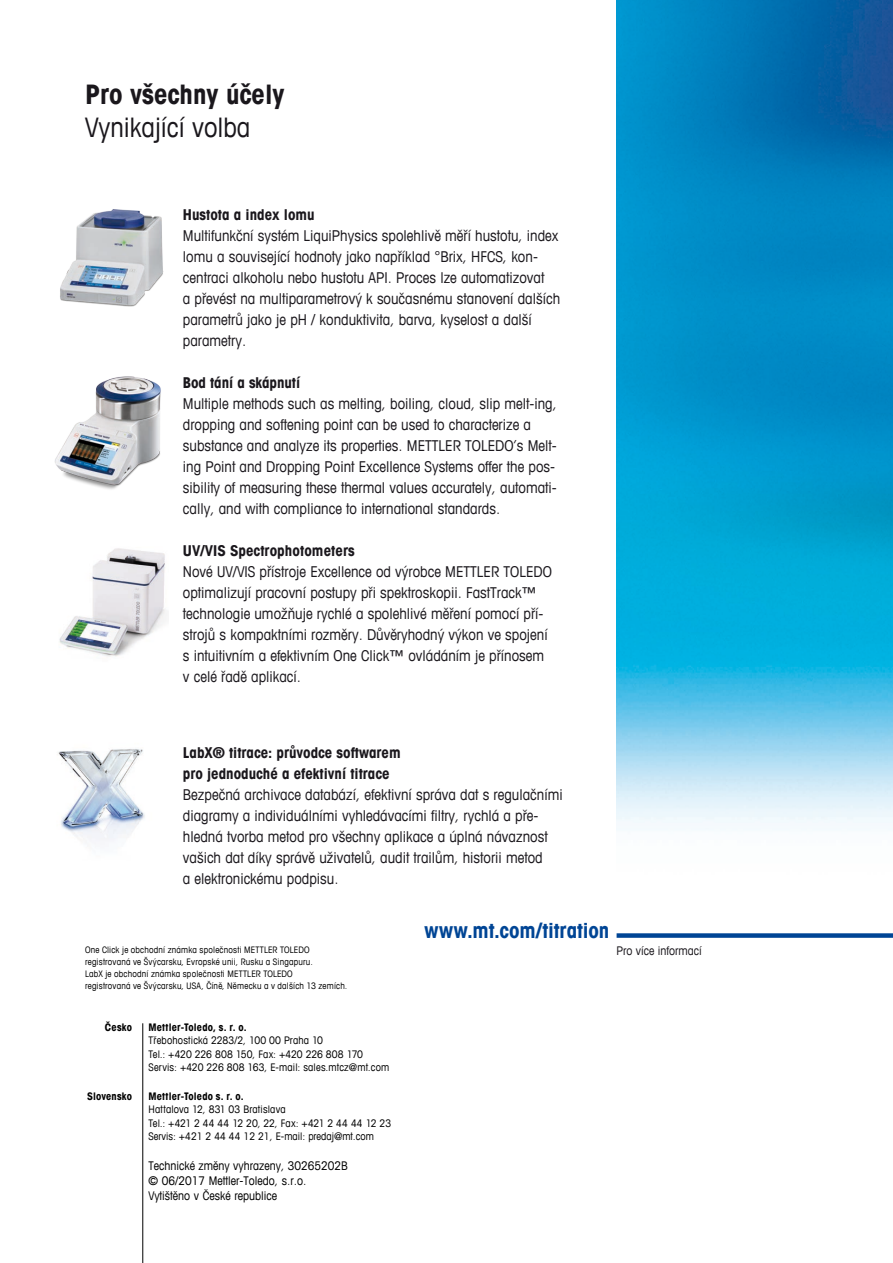
<style>
.page{position:relative;width:893px;height:1263px;background:#fff}
.page>*{position:absolute;margin:0;border:0;box-sizing:border-box;transform-origin:0 0}
.e_Titel_18_22_Book{font:700 condensed 27px/33px "Avant Garde Com";color:#1a171c}
.net_link{font:700 condensed 21px "Avant Garde Com";letter-spacing:-.005em;color:#004595}
.e_Text_10_14_Book{font:condensed 15px/21px "Avant Garde Com";color:#1a171c}
.t1{font:condensed 12px/15px "Avant Garde Com";color:#000}
.t2{font:condensed 12px "Avant Garde Com";color:#1a171c}
.t3{font:condensed 10.5px/13.5px "Avant Garde Com";letter-spacing:.01em;color:#000}
.t4{font:700 condensed 10.5px "Avant Garde Com";letter-spacing:.015em;color:#000}
.t5{font:condensed 9px/12px "Avant Garde Com";letter-spacing:.02em;color:#000}
.s1{font-weight:400}
.s2{font-weight:700}
</style>
<div class="page">
<img style="left:617px;top:0;width:276px;height:830px">
<div style="left:617px;top:933px;width:276px;height:5px;background:#004595"></div>
<img style="left:59px;top:548px;width:106px;height:108px">
<img style="left:60px;top:209px;width:104px;height:98px">
<img style="left:55px;top:376px;width:106px;height:114px">
<img style="left:58px;top:749px;width:87px;height:91px">
<hr style="left:142px;top:1023px;width:1px;height:240px;background:#000">
<p class="e_Titel_18_22_Book" style="left:85px;top:78px;width:201px">Pro všechny účely<br><span class="s1">Vynikající volba</span></p>
<p class="e_Text_10_14_Book" style="left:183px;top:203px;width:379px"><span class="s2">Hustota a index lomu<br></span>Multifunkční systém LiquiPhysics spolehlivě měří hustotu, index lomu a související hodnoty jako například °Brix, HFCS, kon&shy;centraci alkoholu nebo hustotu API. Proces lze automatizovat<br>a převést na multiparametrový k současnému stanovení dalších parametrů jako je pH / konduktivita, barva, kyselost a další parametry.</p>
<p class="e_Text_10_14_Book" style="left:183px;top:371px;width:376px"><span class="s2">Bod tání a skápnutí<br></span>Multiple methods such as melting, boiling, cloud, slip melt-ing, dropping and softening point can be used to characterize a substance and analyze its properties. METTLER TOLEDO‘s Melt&shy;ing Point and Dropping Point Excellence Systems offer the pos&shy;sibility of measuring these thermal values accurately, automati&shy;cally, and with compliance to international standards.</p>
<p class="e_Text_10_14_Book" style="left:183px;top:539px;width:371px"><span class="s2">UV/VIS Spectrophotometers<br></span>Nové UV/VIS přístroje Excellence od výrobce METTLER TOLEDO optimalizují pracovní postupy při spektroskopii. FastTrack™ technologie umožňuje rychlé a spolehlivé měření pomocí pří&shy;strojů s kompaktními rozměry. Důvěryhodný výkon ve spojení s intuitivním a efektivním One Click™ ovládáním je přínosem v celé řadě aplikací.</p>
<p class="e_Text_10_14_Book" style="left:183px;top:742px;width:381px"><span class="s2">LabX® titrace: průvodce softwarem<br>pro jednoduché a efektivní titrace<br></span>Bezpečná archivace databází, efektivní správa dat s regulačními diagramy a individuálními vyhledávacími filtry, rychlá a pře&shy;hledná tvorba metod pro všechny aplikace a úplná návaznost vašich dat díky správě uživatelů, audit trailům, historii metod<br>a elektronickému podpisu.</p>
<p class="t5" style="left:85px;top:943px;width:264px">One Click je obchodní známka společnosti METTLER TOLEDO registrovaná ve Švýcarsku, Evropské unii, Rusku a Singapuru.<br>LabX je obchodní známka společnosti METTLER TOLEDO<br>registrovaná ve Švýcarsku, USA, Číně, Německu a v dalších 13 zemích.</p>
<p class="t4" style="left:149px;top:1020px;width:100px">Mettler-Toledo, s. r. o.</p>
<p class="t3" style="left:149px;top:1034px;width:242px">Třebohostická 2283/2, 100 00 Praha 10<br>Tel.: +420 226 808 150, Fax: +420 226 808 170<br>Servis: +420 226 808 163, E-mail: sales.mtcz@mt.com</p>
<p class="t4" style="left:149px;top:1089px;width:97px">Mettler-Toledo s. r. o.</p>
<p class="t3" style="left:149px;top:1103px;width:244px">Hattalova 12, 831 03 Bratislava<br>Tel.: +421 2 44 44 12 20, 22, Fax: +421 2 44 44 12 23<br>Servis: +421 2 44 44 12 21, E-mail: predaj@mt.com</p>
<p class="t1" style="left:149px;top:1158px;width:201px">Technické změny vyhrazeny, 30265202B © 06/2017 Mettler-Toledo, s.r.o.<br>Vytištěno v České republice</p>
<p class="t4" style="left:105px;top:1020px;width:29px">Česko</p>
<p class="t4" style="left:87px;top:1089px;width:46px">Slovensko</p>
<p class="net_link" style="left:425px;top:917px;width:186px">www.mt.com/titration</p>
<p class="t2" style="left:617px;top:943px;width:87px">Pro více informací</p>
</div>
